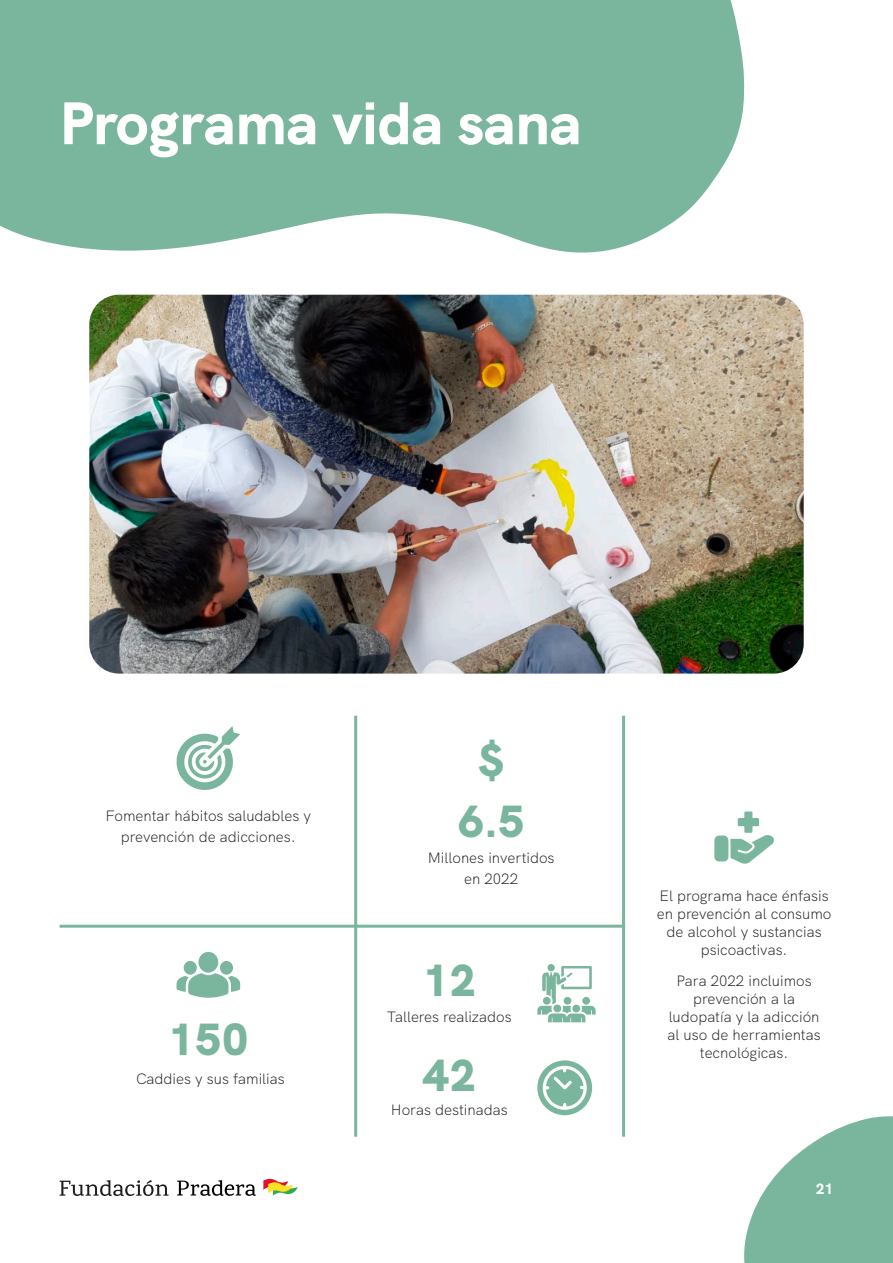
<style>
.page{position:relative;width:893px;height:1263px;background:#fff}
.page>*{position:absolute;margin:0;border:0;box-sizing:border-box;transform-origin:0 0}
.t1{font:800 60px "HK Grotesk";color:#fff}
.t2{font:900 45px/94.5px "HK Grotesk";color:#7ab59d}
.t3{font:300 15px/18px "HK Grotesk";color:#1d1d1b;text-align:center}
.t4{font:800 15px "HK Grotesk";color:#fff}
</style>
<div class="page">
<svg style="left:744px;top:1116px;width:149px;height:147px"></svg>
<svg style="left:263px;top:1178px;width:35px;height:18px"></svg>
<svg style="left:177px;top:1180px;width:79px;height:16px"></svg>
<svg style="left:60px;top:1180px;width:109px;height:16px"></svg>
<hr style="left:354px;top:716px;width:3px;height:421px;background:#7ab59d">
<hr style="left:622px;top:716px;width:3px;height:421px;background:#7ab59d">
<hr style="left:60px;top:925px;width:565px;height:3px;background:#7ab59d">
<svg style="left:176px;top:726px;width:64px;height:64px"></svg>
<div style="left:198px;top:952px;width:20px;height:21px;background:#7ab59d;border-radius:50%"></div>
<div style="left:220px;top:961px;width:13px;height:14px;background:#7ab59d;border-radius:50%"></div>
<div style="left:184px;top:961px;width:13px;height:14px;background:#7ab59d;border-radius:50%"></div>
<svg style="left:176px;top:973px;width:64px;height:25px"></svg>
<svg style="left:0;top:0;width:745px;height:253px;background:#85bba5"></svg>
<svg style="left:714px;top:811px;width:60px;height:53px"></svg>
<svg style="left:537px;top:1060px;width:55px;height:55px"></svg>
<svg style="left:537px;top:966px;width:59px;height:56px"></svg>
<img style="left:89px;top:295px;width:715px;height:379px">
<h1 class="t1" style="left:60px;top:77px;width:523px">Programa vida sana</h1>
<p class="t3" style="left:106px;top:804px;width:207px;line-height:21px">Fomentar hábitos saludables y prevención de adicciones.</p>
<h2 class="t2" style="left:168px;top:989px;width:82px">150</h2>
<p class="t3" style="left:136px;top:1068px;width:150px">Caddies y sus familias</p>
<h2 class="t2" style="left:478px;top:709px;width:27px">$</h2>
<h2 class="t2" style="left:458px;top:771px;width:69px">6.5</h2>
<p class="t3" style="left:428px;top:846px;width:128px;line-height:21px">Millones invertidos en 2022</p>
<h2 class="t2" style="left:422px;top:930px;width:55px">12<br>42</h2>
<p class="t3" style="left:387px;top:1007px;width:126px">Talleres realizados</p>
<p class="t3" style="left:391px;top:1100px;width:118px">Horas destinadas</p>
<p class="t3" style="left:657px;top:885px;width:176px">El programa hace énfasis en prevención al consumo de alcohol y sustancias psicoactivas.</p>
<p class="t3" style="left:668px;top:970px;width:155px">Para 2022 incluimos prevención a la ludopatía y la adicción al uso de herramientas tecnológicas.</p>
<p class="t4" style="left:816px;top:1177px;width:19px">21</p>
</div>
